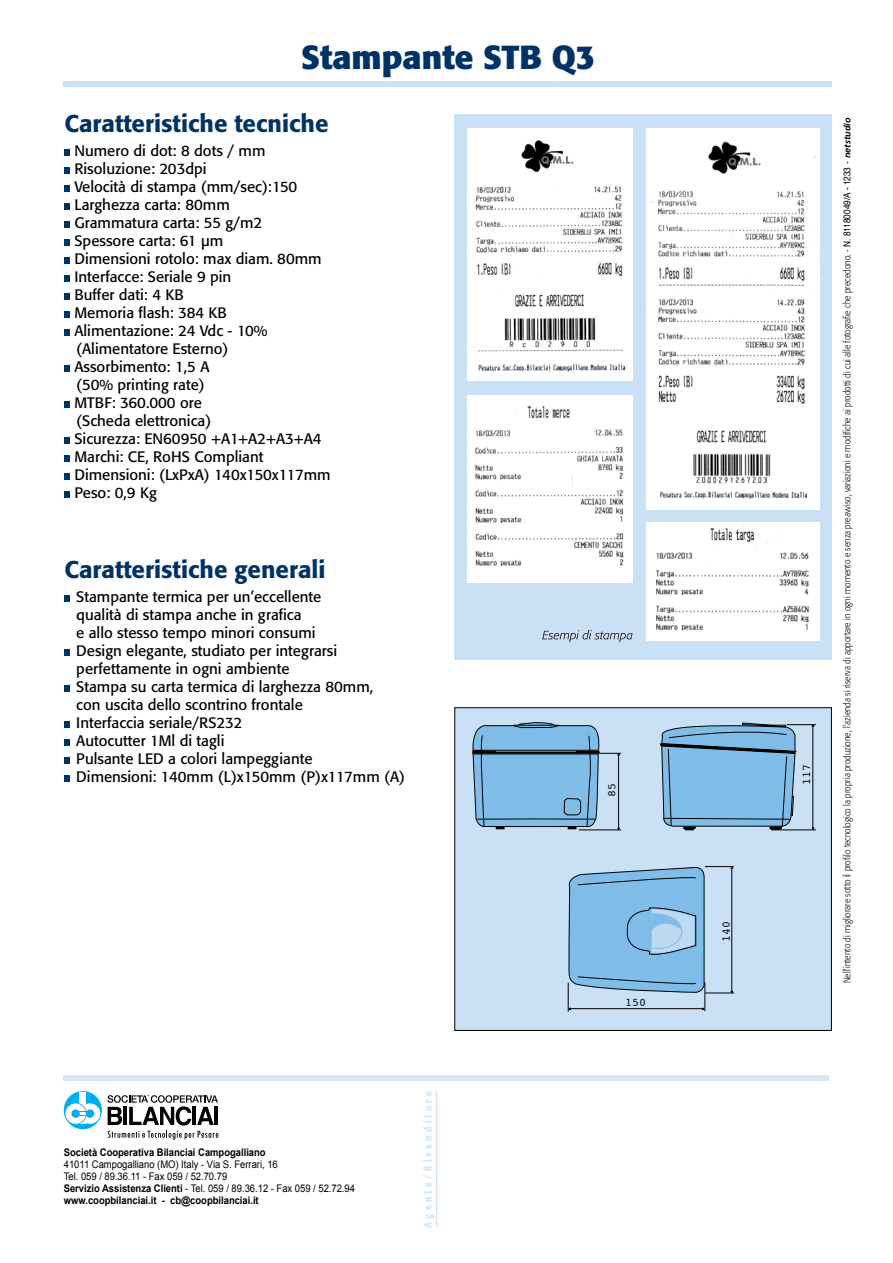
<style>
.page{position:relative;width:893px;height:1263px;background:#fff}
.page>*{position:absolute;margin:0;border:0;box-sizing:border-box;transform-origin:0 0}
.t1{font:700 33px "Formata";color:#003365}
.t2{font:500 24px "Formata";color:#003365}
.t3{font:15px/18px "Formata";color:#000}
.t4{font:11.7px "Courier";color:#000}
.t5{font:700 11.25px "Formata";letter-spacing:.39em;color:#d6e7f7;scale:.75 1}
.t6{font:10.5px/12px "Arial";color:#000;scale:.9 1}
.t7{font:700 10.5px "Arial";color:#000;scale:.9 1}
.t8{font:300 9.75px "Formata";color:#000;scale:.85 1}
.s1{font-weight:700}
.s2{font-family:"Helvetica";font-weight:400}
.s3{font-family:"Frutiger";font-weight:700;font-style:italic;font-size:9px}
</style>
<div class="page">
<div style="left:454px;top:114px;width:378px;height:545px;background:#cae0f4"></div>
<svg style="left:65px;top:150px;width:5px;height:6px"></svg>
<svg style="left:65px;top:168px;width:5px;height:6px"></svg>
<svg style="left:65px;top:186px;width:5px;height:6px"></svg>
<svg style="left:65px;top:204px;width:5px;height:6px"></svg>
<svg style="left:65px;top:222px;width:5px;height:6px"></svg>
<svg style="left:65px;top:240px;width:5px;height:6px"></svg>
<svg style="left:65px;top:258px;width:5px;height:6px"></svg>
<svg style="left:65px;top:276px;width:5px;height:6px"></svg>
<svg style="left:65px;top:294px;width:5px;height:6px"></svg>
<svg style="left:65px;top:312px;width:5px;height:6px"></svg>
<svg style="left:65px;top:330px;width:5px;height:6px"></svg>
<svg style="left:65px;top:366px;width:5px;height:6px"></svg>
<svg style="left:65px;top:402px;width:5px;height:6px"></svg>
<svg style="left:65px;top:438px;width:5px;height:6px"></svg>
<svg style="left:65px;top:456px;width:5px;height:6px"></svg>
<svg style="left:65px;top:474px;width:5px;height:6px"></svg>
<svg style="left:65px;top:492px;width:5px;height:6px"></svg>
<svg style="left:65px;top:595px;width:5px;height:6px"></svg>
<svg style="left:65px;top:649px;width:5px;height:6px"></svg>
<svg style="left:65px;top:685px;width:5px;height:6px"></svg>
<svg style="left:65px;top:721px;width:5px;height:6px"></svg>
<svg style="left:65px;top:739px;width:5px;height:6px"></svg>
<svg style="left:65px;top:757px;width:5px;height:6px"></svg>
<svg style="left:65px;top:775px;width:5px;height:6px"></svg>
<div style="left:64px;top:81px;width:768px;height:6px;background:#cae0f4"></div>
<div style="left:64px;top:1075px;width:765px;height:6px;background:#d6e7f7"></div>
<svg style="left:64px;top:1091px;width:38px;height:38px"></svg>
<div style="left:65px;top:1092px;width:36px;height:36px;background:#00aeef;border-radius:50%"></div>
<div style="left:80px;top:1092px;width:6px;height:32px;background:#fff"></div>
<div style="left:80px;top:1103px;width:20px;height:21px;background:#fff;border-radius:50%"></div>
<div style="left:86px;top:1109px;width:8px;height:9px;background:#00aeef;border-radius:50%"></div>
<svg style="left:65px;top:1102px;width:22px;height:23px"></svg>
<div style="left:65px;top:1103px;width:21px;height:21px;background:#fff;border-radius:50%"></div>
<div style="left:71px;top:1109px;width:9px;height:9px;background:#00aeef;border-radius:50%"></div>
<svg style="left:79px;top:1111px;width:8px;height:5px"></svg>
<svg style="left:107px;top:1095px;width:111px;height:45px"></svg>
<hr style="left:436px;top:1091px;width:1px;height:136px;background:#d6e7f7">
<img style="left:467px;top:396px;width:165px;height:187px">
<img style="left:646px;top:522px;width:173px;height:119px">
<img style="left:467px;top:129px;width:165px;height:252px">
<img style="left:646px;top:129px;width:173px;height:381px">
<svg style="left:542px;top:630px;width:90px;height:12px"></svg>
<div style="left:455px;top:708px;width:376px;height:322px;background:#cae0f4"></div>
<div style="left:454px;top:707px;width:378px;height:324px;border:1px solid #000"></div>
<svg style="left:472px;top:722px;width:149px;height:108px"></svg>
<svg style="left:567px;top:866px;width:167px;height:146px"></svg>
<svg style="left:660px;top:722px;width:156px;height:108px"></svg>
<h1 class="t1" style="left:301px;top:36px;width:296px">Stampante STB Q3</h1>
<h2 class="t2" style="left:65px;top:109px;width:265px">Caratteristiche tecniche</h2>
<p class="t3" style="left:74px;top:141px;width:258px">Numero di dot: 8 dots / mm<br>Risoluzione: 203dpi<br>Velocità di stampa (mm/sec):150<br>Larghezza carta: 80mm<br>Grammatura carta: 55 g/m2<br>Spessore carta: 61 μm<br>Dimensioni rotolo: max diam. 80mm<br>Interfacce: Seriale 9 pin<br>Buffer dati: 4 KB<br>Memoria flash: 384 KB<br>Alimentazione: 24 Vdc - 10% (Alimentatore Esterno)<br>Assorbimento: 1,5 A<br>(50% printing rate)<br>MTBF: 360.000 ore<br>(Scheda elettronica)<br>Sicurezza: EN60950 +A1+A2+A3+A4<br>Marchi: CE, RoHS Compliant<br>Dimensioni: (LxPxA) 140x150x117mm<br>Peso: 0,9 Kg</p>
<h2 class="t2" style="left:65px;top:554px;width:262px">Caratteristiche generali</h2>
<p class="t3" style="left:76px;top:587px;width:330px">Stampante termica per un’eccellente<br>qualità di stampa anche in grafica<br>e allo stesso tempo minori consumi<br>Design elegante, studiato per integrarsi perfettamente in ogni ambiente<br>Stampa su carta termica di larghezza 80mm,<br>con uscita dello scontrino frontale<br>Interfaccia seriale/RS232<br>Autocutter 1Ml di tagli<br>Pulsante LED a colori lampeggiante<br>Dimensioni: 140mm (L)x150mm (P)x117mm (A)</p>
<p class="t4" style="left:603px;top:797px;width:15px;rotate:-90deg">85</p>
<p class="t7" style="left:64px;top:1146px;width:226px">Società Cooperativa Bilanciai Campogalliano</p>
<p class="t6" style="left:64px;top:1159px;width:325px">41011 Campogalliano (MO) Italy - Via S. Ferrari, 16<br>Tel. 059 / 89.36.11 - Fax 059 / 52.70.79<br><span class="s1">Servizio Assistenza Clienti</span> - Tel. 059 / 89.36.12 - Fax 059 / 52.72.94 <span class="s1">www.coopbilanciai.it - cb@coopbilanciai.it</span></p>
<p class="t5" style="left:421px;top:1227px;width:183px;rotate:-90deg">Agente/Rivenditore</p>
<p class="t4" style="left:625px;top:993px;width:22px">150</p>
<p class="t4" style="left:717px;top:942px;width:22px;rotate:-90deg">140</p>
<p class="t4" style="left:797px;top:785px;width:22px;rotate:-90deg">117</p>
<p class="t8" style="left:841px;top:983px;width:1019px;rotate:-90deg">Nell’intento di migliorare sotto il profilo tecnologico la propria produzione, l’azienda si riserva di apportare in ogni momento e senza preavviso, variazioni e modifiche ai prodotti di cui alle fotografie che precedono. - <span class="s2">N. 81180049/A - 1233</span> - <span class="s3">netstudio</span></p>
</div>
